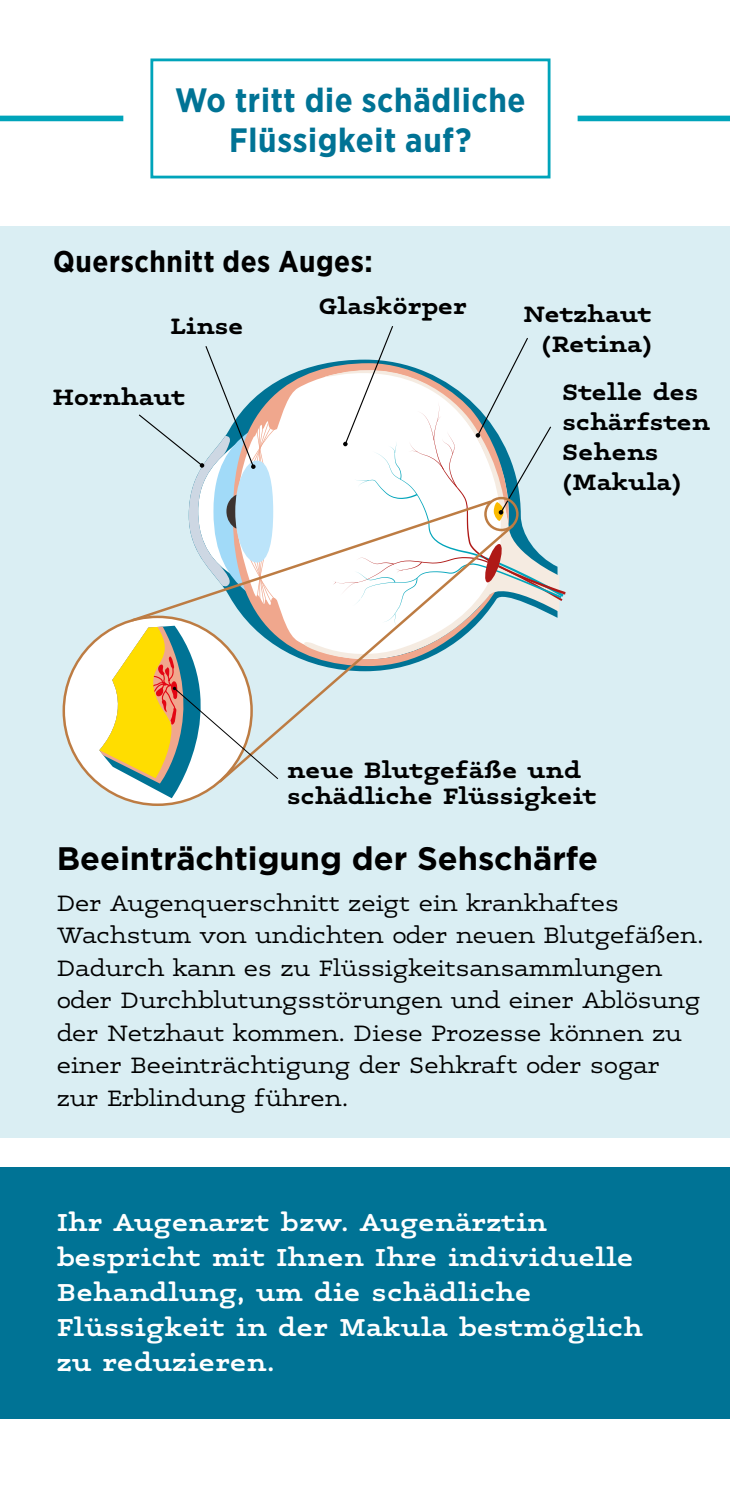
<style>
.page{position:relative;width:730px;height:1489px;background:#fff}
.page>*{position:absolute;margin:0;border:0;box-sizing:border-box;transform-origin:0 0}
.h1__Header{font:700 33.75px/40.5px "Gotham Narrow";letter-spacing:.02em;color:#007395;text-align:center}
.t1{font:700 32.5px "Gotham";color:#000}
.h1__Header-2{font:700 30px "Gotham Narrow";letter-spacing:.02em;color:#000}
.t2{font:600 27.5px/35px "Maxular";color:#fff}
.Überschrift_kl{font:300 25px/32.5px "Maxular";letter-spacing:-.01em;color:#000}
.Überschrift_kl-2{font:700 25px/30px "Maxular";letter-spacing:-.01em;color:#000}
</style>
<div class="page">
<hr style="left:729px;top:32px;width:1px;height:195px;background:#00a4ba">
<div style="left:0;top:227px;width:730px;height:910px;background:#daeef3"></div>
<div style="left:0;top:1167px;width:730px;height:251px;background:#007395"></div>
<svg style="left:286px;top:369px;width:17px;height:129px;background:#edeeee"></svg>
<svg style="left:303px;top:362px;width:29px;height:136px;background:#f2f3f3"></svg>
<svg style="left:332px;top:326px;width:234px;height:292px"></svg>
<svg style="left:138px;top:346px;width:148px;height:152px"></svg>
<div style="left:150px;top:58px;width:400px;height:120px;background:#fff;border:3px solid #00a4ba"></div>
<div style="left:578px;top:116px;width:152px;height:5px;background:#00a4ba"></div>
<div style="left:0;top:116px;width:123px;height:5px;background:#00a4ba"></div>
<div style="left:64px;top:617px;width:188px;height:187px;background:#fff;border-radius:50%"></div>
<svg style="left:249px;top:522px;width:267px;height:210px"></svg>
<svg style="left:129px;top:498px;width:365px;height:125px"></svg>
<div style="left:484px;top:497px;width:35px;height:34px;border:2px solid #bd7c43;border-radius:50%"></div>
<svg style="left:99px;top:625px;width:180px;height:173px"></svg>
<p class="h1__Header" style="left:175px;top:79px;width:352px">Wo tritt die schädliche<br>Flüssigkeit auf?</p>
<p class="h1__Header-2" style="left:53px;top:242px;width:321px">Querschnitt des Auges:</p>
<p class="Überschrift_kl-2" style="left:170px;top:308px;width:75px">Linse</p>
<p class="Überschrift_kl-2" style="left:52px;top:380px;width:135px">Hornhaut</p>
<p class="Überschrift_kl-2" style="left:319px;top:289px;width:149px">Glaskörper</p>
<p class="Überschrift_kl-2" style="left:523px;top:296px;width:130px;text-align:right">Netzhaut (Retina)</p>
<p class="Überschrift_kl-2" style="left:562px;top:374px;width:150px">Stelle des schärfsten<br>Sehens (Makula)</p>
<p class="Überschrift_kl-2" style="left:287px;top:755px;width:312px;line-height:25.8px">neue Blutgefäße und schädliche Flüssigkeit</p>
<p class="t1" style="left:57px;top:837px;width:543px">Beeinträchtigung der Sehschärfe</p>
<p class="Überschrift_kl" style="left:57px;top:884px;width:648px">Der Augenquerschnitt zeigt ein krankhaftes Wachstum von undichten oder neuen Blutgefäßen.<br>Dadurch kann es zu Flüssigkeitsansammlungen oder Durchblutungsstörungen und einer Ablösung der Netzhaut kommen. Diese Prozesse können zu einer Beeinträchtigung der Sehkraft oder sogar zur Erblindung führen.</p>
<p class="t2" style="left:57px;top:1202px;width:588px">Ihr Augenarzt bzw. Augenärztin bespricht mit Ihnen Ihre individuelle<br>Behandlung, um die schädliche<br>Flüssigkeit in der Makula bestmöglich zu reduzieren.</p>
</div>
